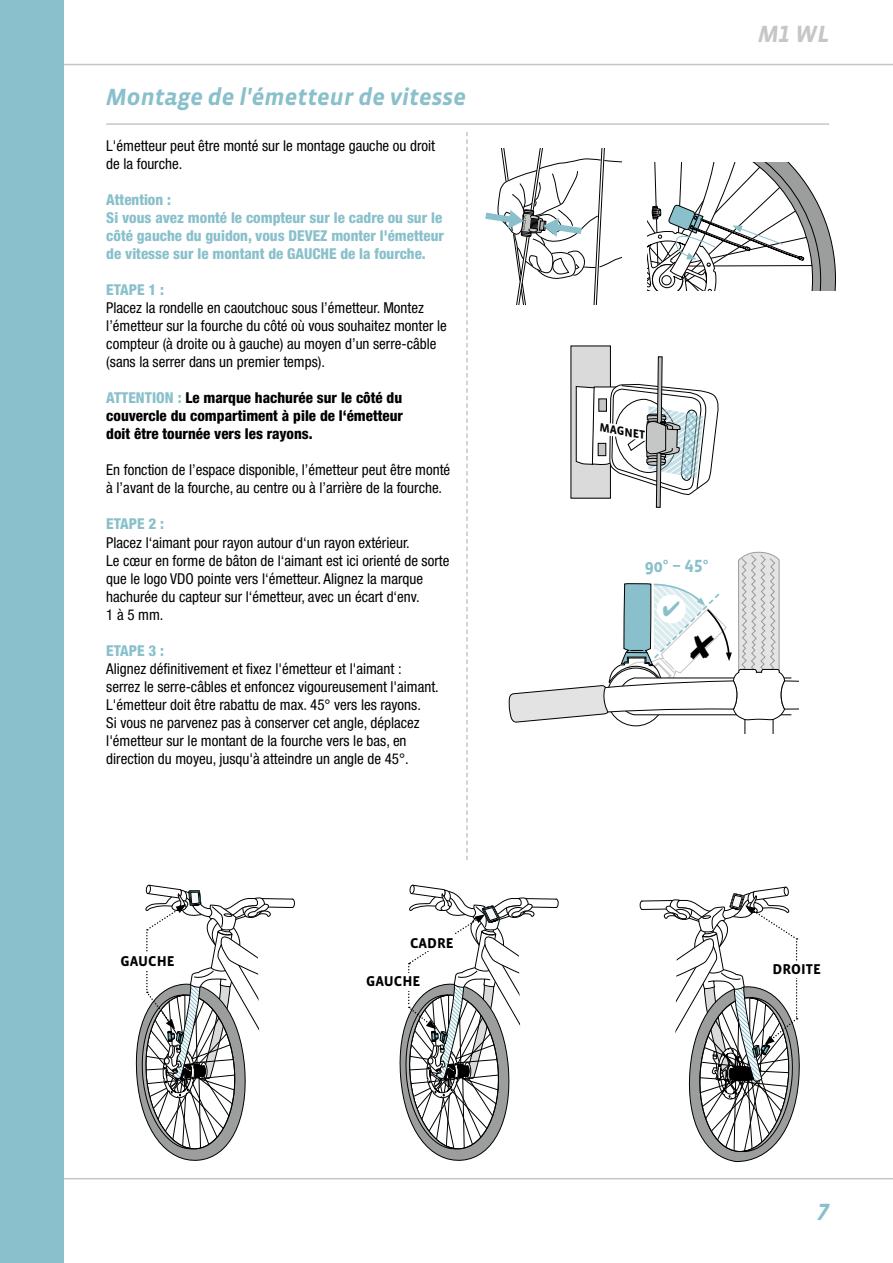
<style>
.page{position:relative;width:893px;height:1263px;background:#fff}
.page>*{position:absolute;margin:0;border:0;box-sizing:border-box;transform-origin:0 0}
.t1{font:italic 700 24px "Vista Sans OT";color:#89c0cb}
.t2{font:italic 700 24px "Vista Sans OT";color:#c5c6c6}
.t3{font:700 18px "Vista Sans OT";color:#89c0cb}
.t4{font:condensed 15px/18px "Helvetica Neue";color:#000}
.t5{font:800 condensed 15px/18px "Helvetica Neue";color:#89c0cb}
.t6{font:800 condensed 15px/18px "Helvetica Neue";color:#000;text-align:justify}
.t7{font:700 14.55px "Vista Sans OT";color:#000}
.t8{font:italic 700 12px "Vista Sans OT";color:#000}
.s1{color:#89c0cb}
</style>
<div class="page">
<div style="left:0;top:0;width:64px;height:1263px;background:#89c0cb"></div>
<hr style="left:64px;top:1178px;width:829px;height:1px;background:#c5c6c6">
<hr style="left:64px;top:64px;width:829px;height:1px;background:#c5c6c6">
<hr style="left:106px;top:123px;width:723px;height:2px;background:#c5c6c6">
<svg style="left:466px;top:132px;width:2px;height:728px"></svg>
<svg style="left:485px;top:149px;width:137px;height:155px"></svg>
<div style="left:571px;top:346px;width:39px;height:152px;background:#dadada"></div>
<svg style="left:648px;top:162px;width:188px;height:128px"></svg>
<svg style="left:135px;top:885px;width:160px;height:276px"></svg>
<svg style="left:399px;top:885px;width:160px;height:276px"></svg>
<svg style="left:639px;top:887px;width:161px;height:276px"></svg>
<div style="left:109px;top:954px;width:77px;height:17px;background:#fff"></div>
<div style="left:764px;top:961px;width:65px;height:16px;background:#fff"></div>
<div style="left:399px;top:935px;width:66px;height:16px;background:#fff"></div>
<div style="left:361px;top:974px;width:65px;height:17px;background:#fff"></div>
<svg style="left:508px;top:356px;width:290px;height:378px"></svg>
<h1 class="t1" style="left:106px;top:85px;width:361px">Montage de l'émetteur de vitesse</h1>
<p class="t4" style="left:106px;top:137px;width:330px">L'émetteur peut être monté sur le montage gauche ou droit de la fourche.</p>
<p class="t5" style="left:106px;top:191px;width:339px">Attention :<br>Si vous avez monté le compteur sur le cadre ou sur le côté gauche du guidon, vous DEVEZ monter l'émetteur de vitesse sur le montant de GAUCHE de la fourche.</p>
<p class="t5" style="left:106px;top:281px;width:59px">ETAPE 1 :</p>
<p class="t4" style="left:106px;top:299px;width:342px">Placez la rondelle en caoutchouc sous l’émetteur. Montez l’émetteur sur la fourche du côté où vous souhaitez monter le compteur (à droite ou à gauche) au moyen d’un serre-câble (sans la serrer dans un premier temps).</p>
<p class="t6" style="left:106px;top:389px;width:298px"><span class="s1">ATTENTION :</span> Le marque hachurée sur le côté du couvercle du compartiment à pile de l‘émetteur doit être tournée vers les rayons.</p>
<p class="t4" style="left:106px;top:461px;width:345px">En fonction de l’espace disponible, l’émetteur peut être monté à l’avant de la fourche, au centre ou à l’arrière de la fourche.</p>
<p class="t5" style="left:106px;top:515px;width:59px">ETAPE 2 :</p>
<p class="t4" style="left:106px;top:533px;width:345px">Placez l‘aimant pour rayon autour d‘un rayon extérieur.<br>Le cœur en forme de bâton de l‘aimant est ici orienté de sorte que le logo VDO pointe vers l‘émetteur. Alignez la marque hachurée du capteur sur l‘émetteur, avec un écart d‘env.<br>1 à 5 mm.</p>
<p class="t5" style="left:106px;top:641px;width:59px">ETAPE 3 :</p>
<p class="t4" style="left:106px;top:659px;width:334px">Alignez définitivement et fixez l'émetteur et l'aimant : serrez le serre-câbles et enfoncez vigoureusement l'aimant.<br>L'émetteur doit être rabattu de max. 45° vers les rayons.<br>Si vous ne parvenez pas à conserver cet angle, déplacez l'émetteur sur le montant de la fourche vers le bas, en direction du moyeu, jusqu'à atteindre un angle de 45°.</p>
<p class="t7" style="left:121px;top:954px;width:54px">GAUCHE</p>
<p class="t7" style="left:410px;top:935px;width:10px">CAD</p>
<p class="t7" style="left:437px;top:935px;width:16px">RE</p>
<p class="t7" style="left:366px;top:974px;width:54px">GAUCHE</p>
<h1 class="t2" style="left:758px;top:21px;width:72px">M1 WL</h1>
<p class="t8" style="left:601px;top:421px;width:48px;rotate:10deg">MAGNET</p>
<p class="t3" style="left:645px;top:556px;width:66px">90° – 45°</p>
<p class="t7" style="left:772px;top:961px;width:42px">DROITE</p>
<h1 class="t1" style="left:818px;top:1199px;width:13px">7</h1>
</div>
